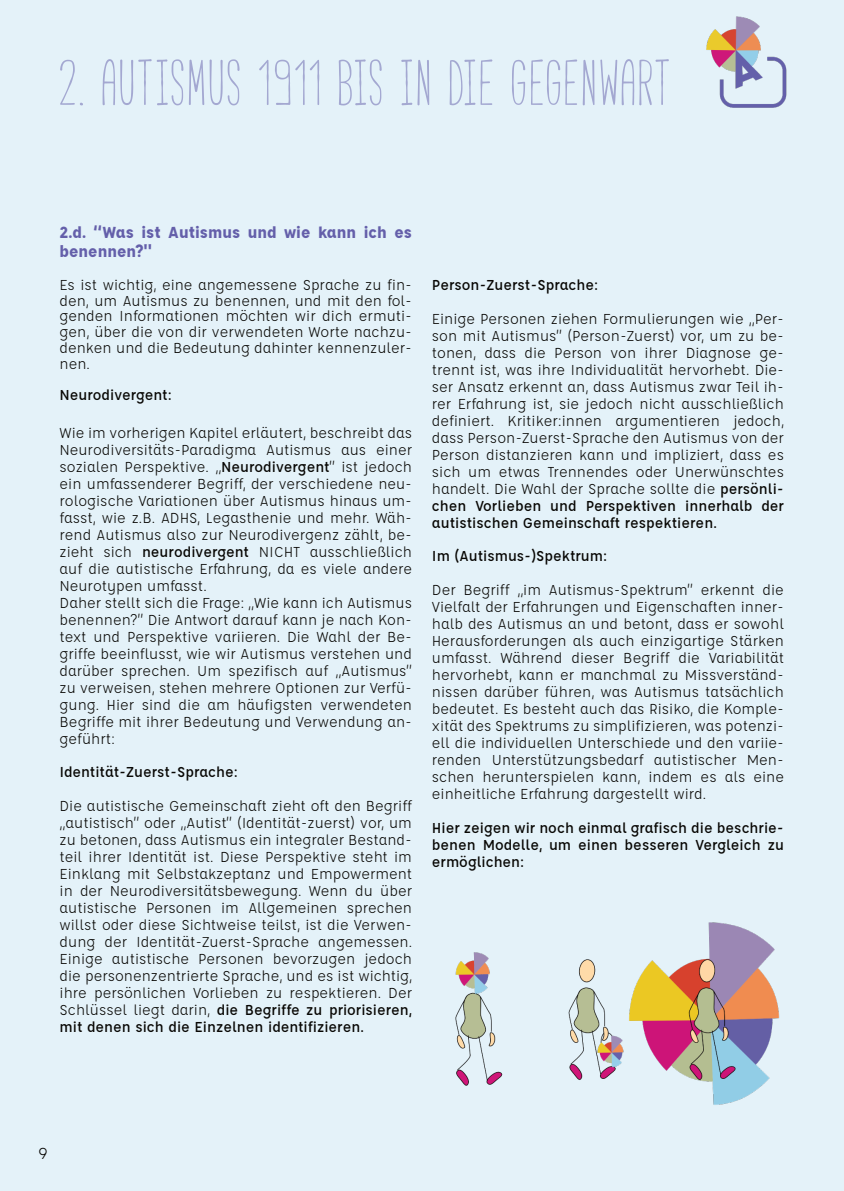
<style>
.page{position:relative;width:844px;height:1191px;background:#fff}
.page>*{position:absolute;margin:0;border:0;box-sizing:border-box;transform-origin:0 0}
.t1{font:63px "Cabana";letter-spacing:.05em;color:rgb(100 95 170/.5)}
.t2{font:700 17.5px/18.9px "Affogato";color:#645faa}
.t3{font:17.5px "Affogato";color:#080704}
.t4{font:15.75px/17px "Affogato";color:#080704;text-align:justify}
.t5{font:500 15.75px/17px "Affogato";color:#080704;text-align:justify}
.s1{font-weight:500}
</style>
<div class="page">
<div style="left:0;top:0;width:843px;height:1191px;background:#e4f2f9"></div>
<img style="left:706px;top:16px;width:81px;height:92px">
<img style="left:636px;top:922px;width:144px;height:183px">
<img style="left:568px;top:959px;width:68px;height:121px">
<img style="left:455px;top:952px;width:48px;height:134px">
<h1 class="t1" style="left:59px;top:54px;width:612px">2. AUTISMUS 1911 BIS IN DIE GEGENWART</h1>
<p class="t2" style="left:60px;top:223px;width:354px">2.d. “Was ist Autismus und wie kann ich es benennen?"</p>
<p class="t4" style="left:60px;top:277px;width:354px;line-height:15.8px">Es ist wichtig, eine angemessene Sprache zu fin&shy;den, um Autismus zu benennen, und mit den fol&shy;genden Informationen möchten wir dich ermuti&shy;gen, über die von dir verwendeten Worte nachzu&shy;denken und die Bedeutung dahinter kennenzuler&shy;nen.</p>
<p class="t5" style="left:60px;top:386px;width:114px">Neurodivergent:</p>
<p class="t4" style="left:60px;top:424px;width:354px;text-align:left">Wie im vorherigen Kapitel erläutert, beschreibt das Neurodiversitäts-Paradigma Autismus aus einer sozialen Perspektive. ,,<span class="s1">Neurodivergent</span>” ist jedoch ein umfassenderer Begriff, der verschiedene neu&shy;rologische Variationen über Autismus hinaus um&shy;fasst, wie z.B. ADHS, Legasthenie und mehr. Wäh&shy;rend Autismus also zur Neurodivergenz zählt, be&shy;zieht sich <span class="s1">neurodivergent</span> NICHT ausschließlich auf die autistische Erfahrung, da es viele andere Neurotypen umfasst.<br>Daher stellt sich die Frage: ,,Wie kann ich Autismus benennen?” Die Antwort darauf kann je nach Kon&shy;text und Perspektive variieren. Die Wahl der Be&shy;griffe beeinflusst, wie wir Autismus verstehen und darüber sprechen. Um spezifisch auf ,,Autismus” zu verweisen, stehen mehrere Optionen zur Verfü&shy;gung. Hier sind die am häufigsten verwendeten Begriffe mit ihrer Bedeutung und Verwendung an&shy;geführt:</p>
<p class="t5" style="left:60px;top:763px;width:180px">Identität-Zuerst-Sprache:</p>
<p class="t4" style="left:60px;top:797px;width:354px">Die autistische Gemeinschaft zieht oft den Begriff ,,autistisch” oder ,,Autist” (Identität-zuerst) vor, um zu betonen, dass Autismus ein integraler Bestand&shy;teil ihrer Identität ist. Diese Perspektive steht im Einklang mit Selbstakzeptanz und Empowerment in der Neurodiversitätsbewegung. Wenn du über autistische Personen im Allgemeinen sprechen willst oder diese Sichtweise teilst, ist die Verwen&shy;dung der Identität-Zuerst-Sprache angemessen.<br>Einige autistische Personen bevorzugen jedoch die personenzentrierte Sprache, und es ist wichtig, ihre persönlichen Vorlieben zu respektieren. Der Schlüssel liegt darin, <span class="s1">die Begriffe zu priorisieren, mit denen sich die Einzelnen identifizieren.</span></p>
<p class="t5" style="left:432px;top:276px;width:168px">Person-Zuerst-Sprache:</p>
<p class="t4" style="left:432px;top:310px;width:353px">Einige Personen ziehen Formulierungen wie ,,Per&shy;son mit Autismus” (Person-Zuerst) vor, um zu be&shy;tonen, dass die Person von ihrer Diagnose ge&shy;trennt ist, was ihre Individualität hervorhebt. Die&shy;ser Ansatz erkennt an, dass Autismus zwar Teil ih&shy;rer Erfahrung ist, sie jedoch nicht ausschließlich definiert. Kritiker:innen argumentieren jedoch, dass Person-Zuerst-Sprache den Autismus von der Person distanzieren kann und impliziert, dass es sich um etwas Trennendes oder Unerwünschtes handelt. Die Wahl der Sprache sollte die <span class="s1">persönli&shy;chen Vorlieben und Perspektiven innerhalb der autistischen Gemeinschaft respektieren.</span></p>
<p class="t5" style="left:432px;top:547px;width:177px">Im (Autismus-)Spektrum:</p>
<p class="t4" style="left:432px;top:581px;width:353px">Der Begriff ,,im Autismus-Spektrum” erkennt die Vielfalt der Erfahrungen und Eigenschaften inner&shy;halb des Autismus an und betont, dass er sowohl Herausforderungen als auch einzigartige Stärken umfasst. Während dieser Begriff die Variabilität hervorhebt, kann er manchmal zu Missverständ&shy;nissen darüber führen, was Autismus tatsächlich bedeutet. Es besteht auch das Risiko, die Komple&shy;xität des Spektrums zu simplifizieren, was potenzi&shy;ell die individuellen Unterschiede und den variie&shy;renden Unterstützungsbedarf autistischer Men&shy;schen herunterspielen kann, indem es als eine einheitliche Erfahrung dargestellt wird.</p>
<p class="t5" style="left:432px;top:819px;width:353px">Hier zeigen wir noch einmal grafisch die beschrie&shy;benen Modelle, um einen besseren Vergleich zu ermöglichen:</p>
<p class="t3" style="left:38px;top:1142px;width:11px">9</p>
</div>
